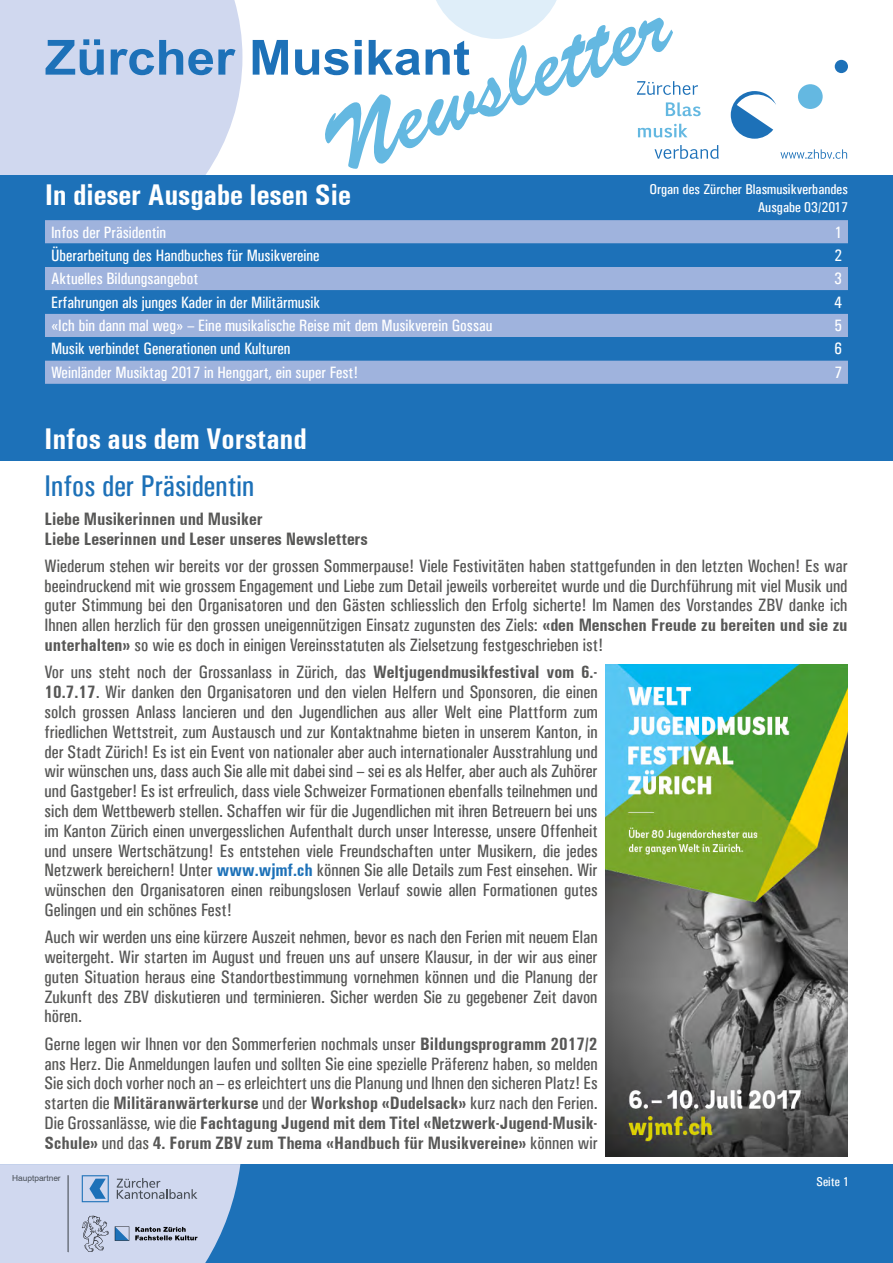
<style>
.page{position:relative;width:893px;height:1263px;background:#fff}
.page>*{position:absolute;margin:0;border:0;box-sizing:border-box;transform-origin:0 0}
.t1{font:88.5px "Brush Script Std";color:#64b8e1}
.t2{font:700 48.45px "Arial";color:#1d71b8;scale:1.05 1}
.t3{font:700 condensed 30px "Univers";color:#fff}
.t4{font:30px "Univers Condensed";color:#1d71b8}
.t5{font:18px/19.8px "Univers Condensed";color:#575756;text-align:justify}
.t6{font:700 condensed 18px/19.8px "Univers";color:#575756}
.t7{font:16.5px "Univers Condensed";color:#fff}
.t8{font:14.25px/18px "Univers Condensed";color:#fff;text-align:right;scale:1.05 1}
.t9{font:12.9px "Univers Condensed";color:#fff;scale:1.05 1}
.t10{font:8.4px "Helvetica";color:#4a5058}
.s1{font-family:"Univers";font-weight:700;font-stretch:condensed}
.s2{font-family:"Univers";font-weight:700;font-stretch:condensed;color:#1d71b8}
.s3{font-family:"Univers Condensed";font-weight:400;font-stretch:normal}
</style>
<div class="page">
<div style="left:0;top:1164px;width:893px;height:99px;background:#1d71b8"></div>
<svg style="left:637px;top:81px;width:61px;height:14px"></svg>
<svg style="left:666px;top:102px;width:35px;height:14px"></svg>
<svg style="left:638px;top:124px;width:49px;height:14px"></svg>
<svg style="left:654px;top:145px;width:65px;height:14px"></svg>
<svg style="left:731px;top:91px;width:45px;height:48px"></svg>
<div style="left:798px;top:84px;width:25px;height:25px;background:#64b8e1;border-radius:50%"></div>
<div style="left:835px;top:60px;width:13px;height:13px;background:#1d71b8;border-radius:50%"></div>
<svg style="left:780px;top:149px;width:67px;height:10px"></svg>
<svg style="left:0;top:1164px;width:240px;height:99px;background:#bccae4"></svg>
<hr style="left:68px;top:1175px;width:1px;height:77px;background:#4a5058">
<svg style="left:436px;top:0;width:121px;height:39px"></svg>
<div style="left:0;top:0;width:242px;height:175px;background:#d0d8ef"></div>
<div style="left:0;top:175px;width:892px;height:285px;background:#1d71b8"></div>
<svg style="left:45px;top:220px;width:803px;height:164px;background:#9ab0db"></svg>
<svg style="left:45px;top:244px;width:803px;height:116px"></svg>
<img style="left:605px;top:665px;width:243px;height:491px">
<h1 class="t1" style="left:307px;top:103px;width:367px;rotate:-21deg">Newsletter</h1>
<h2 class="t2" style="left:45px;top:25px;width:406px">Zürcher Musikant</h2>
<h3 class="t3" style="left:45px;top:177px;width:307px">In dieser Ausgabe lesen Sie</h3>
<p class="t7" style="left:51px;top:222px;width:117px">Infos der Präsidentin</p>
<p class="t7" style="left:834px;top:222px;width:9px">1</p>
<p class="t7" style="left:51px;top:246px;width:270px">Überarbeitung des Handbuches für Musikvereine</p>
<p class="t7" style="left:834px;top:246px;width:9px">2</p>
<p class="t7" style="left:51px;top:269px;width:149px">Aktuelles Bildungsangebot</p>
<p class="t7" style="left:834px;top:269px;width:9px">3</p>
<p class="t7" style="left:51px;top:292px;width:271px">Erfahrungen als junges Kader in der Militärmusik</p>
<p class="t7" style="left:834px;top:292px;width:9px">4</p>
<p class="t7" style="left:51px;top:316px;width:443px">«Ich bin dann mal weg» – Eine musikalische Reise mit dem Musikverein Gossau</p>
<p class="t7" style="left:834px;top:316px;width:9px">5</p>
<p class="t7" style="left:51px;top:339px;width:241px">Musik verbindet Generationen und Kulturen</p>
<p class="t7" style="left:834px;top:339px;width:9px">6</p>
<p class="t7" style="left:51px;top:362px;width:309px">Weinländer Musiktag 2017 in Henggart, ein super Fest!</p>
<p class="t7" style="left:834px;top:362px;width:9px">7</p>
<p class="t8" style="left:649px;top:180px;width:191px">Organ des Zürcher Blasmusikverbandes<br>Ausgabe 03/2017</p>
<h3 class="t3" style="left:45px;top:421px;width:264px">Infos aus dem Vorstand</h3>
<h3 class="t4" style="left:45px;top:468px;width:211px">Infos der Präsidentin</h3>
<p class="t6" style="left:45px;top:509px;width:325px">Liebe Musikerinnen und Musiker<br>Liebe Leserinnen und Leser unseres Newsletters</p>
<p class="t5" style="left:45px;top:556px;width:804px">Wiederum stehen wir bereits vor der grossen Sommerpause! Viele Festivitäten haben stattgefunden in den letzten Wochen! Es war beeindruckend mit wie grossem Engagement und Liebe zum Detail jeweils vorbereitet wurde und die Durchführung mit viel Musik und guter Stimmung bei den Organisatoren und den Gästen schliesslich den Erfolg sicherte! Im Namen des Vorstandes ZBV danke ich Ihnen allen herzlich für den grossen uneigennützigen Einsatz zugunsten des Ziels: <span class="s1">«den Menschen Freude zu bereiten und sie zu unterhalten»</span> so wie es doch in einigen Vereinsstatuten als Zielsetzung festgeschrieben ist!</p>
<p class="t5" style="left:45px;top:662px;width:554px">Vor uns steht noch der Grossanlass in Zürich, das <span class="s1">Weltjugendmusikfestival vom 6.- 10.7.17</span>. Wir danken den Organisatoren und den vielen Helfern und Sponsoren, die einen solch grossen Anlass lancieren und den Jugendlichen aus aller Welt eine Plattform zum friedlichen Wettstreit, zum Austausch und zur Kontaktnahme bieten in unserem Kanton, in der Stadt Zürich! Es ist ein Event von nationaler aber auch internationaler Ausstrahlung und wir wünschen uns, dass auch Sie alle mit dabei sind – sei es als Helfer, aber auch als Zuhörer und Gastgeber! Es ist erfreulich, dass viele Schweizer Formationen ebenfalls teilnehmen und sich dem Wettbewerb stellen. Schaffen wir für die Jugendlichen mit ihren Betreuern bei uns im Kanton Zürich einen unvergesslichen Aufenthalt durch unser Interesse, unsere Offenheit und unsere Wertschätzung! Es entstehen viele Freundschaften unter Musikern, die jedes Netzwerk bereichern! Unter <span class="s2">www.wjmf.ch</span> können Sie alle Details zum Fest einsehen. Wir wünschen den Organisatoren einen reibungslosen Verlauf sowie allen Formationen gutes Gelingen und ein schönes Fest!</p>
<p class="t5" style="left:45px;top:927px;width:555px">Auch wir werden uns eine kürzere Auszeit nehmen, bevor es nach den Ferien mit neuem Elan weitergeht. Wir starten im August und freuen uns auf unsere Klausur, in der wir aus einer guten Situation heraus eine Standortbestimmung vornehmen können und die Planung der Zukunft des ZBV diskutieren und terminieren. Sicher werden Sie zu gegebener Zeit davon hören.</p>
<p class="t5" style="left:45px;top:1034px;width:554px">Gerne legen wir Ihnen vor den Sommerferien nochmals unser <span class="s1">Bildungsprogramm 2017/2 </span>ans Herz. Die Anmeldungen laufen und sollten Sie eine spezielle Präferenz haben, so melden Sie sich doch vorher noch an – es erleichtert uns die Planung und Ihnen den sicheren Platz! Es</p>
<p class="t6" style="left:45px;top:1093px;width:554px;text-align:justify"><span class="s3">starten die</span> Militäranwärterkurse <span class="s3">und der</span> Workshop «Dudelsack» <span class="s3">kurz nach den Ferien.<br>Die Grossanlässe, wie die</span> Fachtagung Jugend mit dem Titel «Netzwerk-Jugend-Musik-Schule» <span class="s3">und das</span> 4. Forum ZBV zum Thema «Handbuch für Musikvereine» <span class="s3">können wir</span></p>
<p class="t10" style="left:12px;top:1173px;width:50px">Hauptpartner</p>
<p class="t9" style="left:816px;top:1174px;width:33px">Seite 1</p>
</div>
